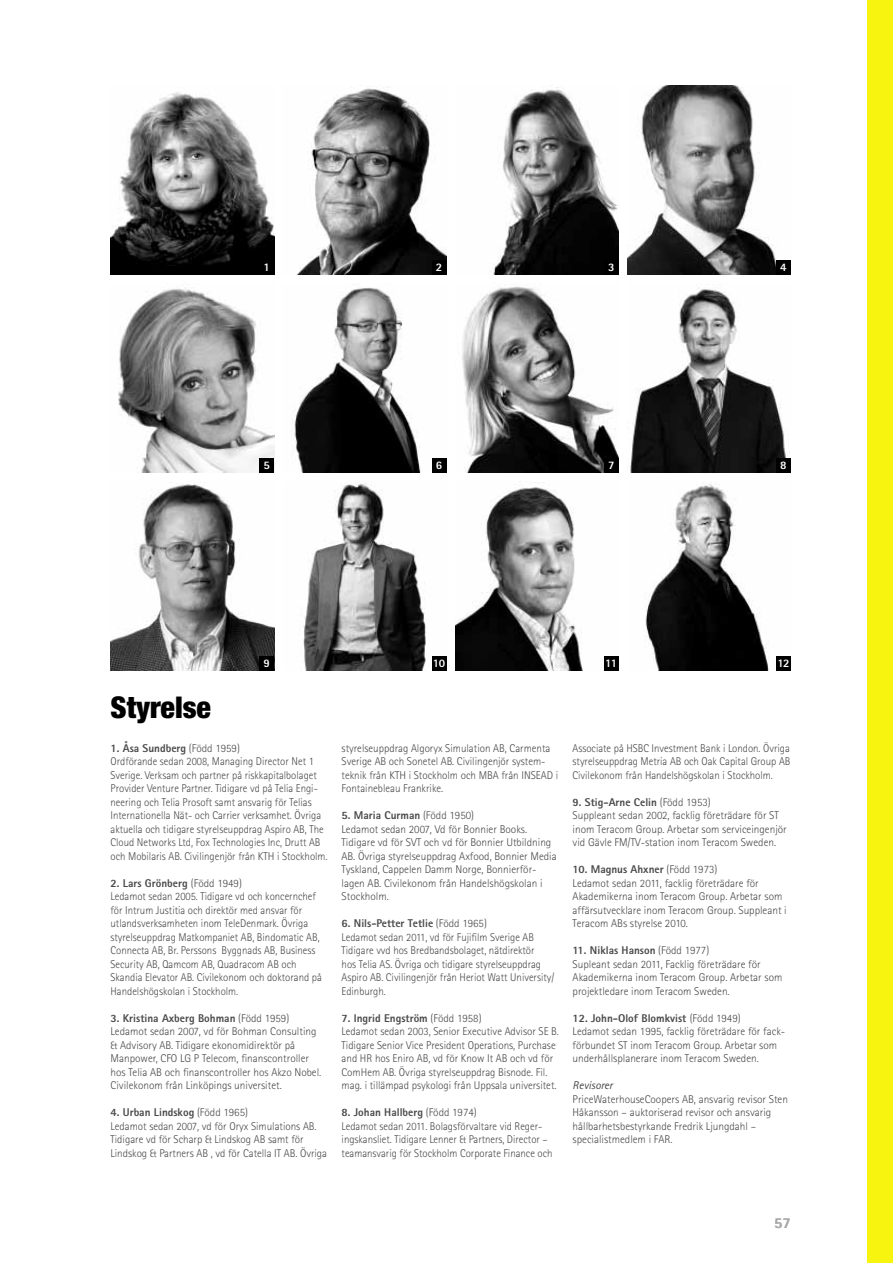
<style>
.page{position:relative;width:893px;height:1263px;background:#fff}
.page>*{position:absolute;margin:0;border:0;box-sizing:border-box;transform-origin:0 0}
.tc_11_rubbe_1_helvet{font:900 condensed 30px "Helvetica Neue LT Std";color:#000}
.t1{font:800 15px "Rotis Sans Serif Std";color:#aaa}
.tc_11_fakta_7_5_9{font:800 11.55px "Rotis Sans Serif Std";color:#fff}
.tc_11_fakta_7_5_9-2{font:300 11.25px/13.5px "Rotis Sans Serif Std";color:#484848}
.tc_11_fakta_7_5_9-3{font:300 11.25px/13.5px "Rotis Sans Serif Std";color:#484848;scale:.96 1}
.tc_11_fakta_7_5_9-4{font:800 11.25px "Rotis Sans Serif Std";color:#484848}
.tc_11_fakta_7_5_9-5{font:italic 11.25px "Rotis Sans Serif Std";color:#484848}
.s1{font-weight:300}
.s2{font-weight:800}
</style>
<div class="page">
<div style="left:867px;top:0;width:26px;height:1263px;background:#f7f410"></div>
<img style="left:111px;top:92px;width:163px;height:182px">
<img style="left:118px;top:288px;width:156px;height:184px">
<img style="left:111px;top:484px;width:163px;height:186px">
<img style="left:297px;top:88px;width:149px;height:186px">
<img style="left:294px;top:287px;width:127px;height:185px">
<img style="left:303px;top:481px;width:123px;height:189px">
<img style="left:490px;top:85px;width:129px;height:189px">
<img style="left:462px;top:286px;width:157px;height:186px">
<img style="left:455px;top:481px;width:128px;height:189px">
<img style="left:627px;top:85px;width:149px;height:189px">
<img style="left:630px;top:288px;width:156px;height:184px">
<img style="left:645px;top:482px;width:124px;height:188px">
<div style="left:604px;top:656px;width:15px;height:14px;background:#000"></div>
<div style="left:432px;top:260px;width:14px;height:14px;background:#000"></div>
<div style="left:259px;top:260px;width:15px;height:14px;background:#000"></div>
<div style="left:776px;top:656px;width:15px;height:14px;background:#000"></div>
<div style="left:259px;top:458px;width:15px;height:14px;background:#000"></div>
<div style="left:604px;top:260px;width:15px;height:14px;background:#000"></div>
<div style="left:776px;top:260px;width:15px;height:14px;background:#000"></div>
<div style="left:776px;top:458px;width:15px;height:14px;background:#000"></div>
<div style="left:432px;top:656px;width:14px;height:14px;background:#000"></div>
<div style="left:259px;top:656px;width:15px;height:14px;background:#000"></div>
<div style="left:604px;top:458px;width:15px;height:14px;background:#000"></div>
<div style="left:432px;top:458px;width:14px;height:14px;background:#000"></div>
<p class="tc_11_fakta_7_5_9" style="left:264px;top:260px;width:8px">1</p>
<p class="tc_11_fakta_7_5_9" style="left:436px;top:260px;width:8px">2</p>
<p class="tc_11_fakta_7_5_9" style="left:608px;top:260px;width:8px">3</p>
<p class="tc_11_fakta_7_5_9" style="left:780px;top:260px;width:8px">4</p>
<p class="tc_11_fakta_7_5_9" style="left:264px;top:458px;width:8px">5</p>
<p class="tc_11_fakta_7_5_9" style="left:436px;top:458px;width:8px">6</p>
<p class="tc_11_fakta_7_5_9" style="left:608px;top:458px;width:8px">7</p>
<p class="tc_11_rubbe_1_helvet" style="left:111px;top:689px;width:102px">Styrelse</p>
<p class="tc_11_fakta_7_5_9" style="left:264px;top:656px;width:8px">9</p>
<p class="tc_11_fakta_7_5_9" style="left:433px;top:656px;width:14px">10</p>
<p class="tc_11_fakta_7_5_9" style="left:605px;top:656px;width:13px">11</p>
<p class="tc_11_fakta_7_5_9" style="left:780px;top:458px;width:8px">8</p>
<p class="tc_11_fakta_7_5_9" style="left:777px;top:656px;width:14px">12</p>
<p class="tc_11_fakta_7_5_9-4" style="left:111px;top:741px;width:131px">1. Åsa Sundberg <span class="s1">(Född 1959)</span></p>
<p class="tc_11_fakta_7_5_9-3" style="left:111px;top:755px;width:228px">Ordförande sedan 2008, Managing Director Net 1<br>Sverige. Verksam och partner på riskkapitalbolaget Provider Venture Partner. Tidigare vd på Telia Engi&shy;neering och Telia Prosoft samt ansvarig för Telias Internationella Nät- och Carrier verksamhet. Övriga aktuella och tidigare styrelseuppdrag Aspiro AB, The Cloud Networks Ltd, Fox Technologies Inc, Drutt AB och Mobilaris AB. Civilingenjör från KTH i Stockholm.</p>
<p class="tc_11_fakta_7_5_9-4" style="left:111px;top:876px;width:133px">2. Lars Grönberg <span class="s1">(Född 1949)</span></p>
<p class="tc_11_fakta_7_5_9-3" style="left:111px;top:890px;width:222px">Ledamot sedan 2005. Tidigare vd och koncernchef för Intrum Justitia och direktör med ansvar för utlandsverksamheten inom TeleDenmark. Övriga styrelseuppdrag Matkompaniet AB, Bindomatic AB, Connecta AB, Br. Perssons Byggnads AB, Business Security AB, Qamcom AB, Quadracom AB och Skandia Elevator AB. Civilekonom och doktorand på Handelshögskolan i Stockholm.</p>
<p class="tc_11_fakta_7_5_9-4" style="left:111px;top:1011px;width:180px">3. Kristina Axberg Bohman <span class="s1">(Född 1959)</span></p>
<p class="tc_11_fakta_7_5_9-2" style="left:111px;top:1025px;width:212px">Ledamot sedan 2007, vd för Bohman Consulting &amp; Advisory AB. Tidigare ekonomidirektör på Manpower, CFO LG P Telecom, finanscontroller hos Telia AB och finanscontroller hos Akzo Nobel.<br>Civilekonom från Linköpings universitet.</p>
<p class="tc_11_fakta_7_5_9-2" style="left:111px;top:1106px;width:218px"><span class="s2">4. Urban Lindskog</span> (Född 1965)<br>Ledamot sedan 2007, vd för Oryx Simulations AB.<br>Tidigare vd för Scharp &amp; Lindskog AB samt för Lindskog &amp; Partners AB , vd för Catella IT AB. Övriga</p>
<p class="tc_11_fakta_7_5_9-2" style="left:342px;top:741px;width:218px">styrelseuppdrag Algoryx Simulation AB, Carmenta Sverige AB och Sonetel AB. Civilingenjör system&shy;teknik från KTH i Stockholm och MBA från INSEAD i Fontainebleau Frankrike.</p>
<p class="tc_11_fakta_7_5_9-4" style="left:342px;top:808px;width:134px">5. Maria Curman <span class="s1">(Född 1950)</span></p>
<p class="tc_11_fakta_7_5_9-2" style="left:342px;top:822px;width:217px">Ledamot sedan 2007, Vd för Bonnier Books.<br>Tidigare vd för SVT och vd för Bonnier Utbildning AB. Övriga styrelseuppdrag Axfood, Bonnier Media Tyskland, Cappelen Damm Norge, Bonnierför&shy;lagen AB. Civilekonom från Handelshögskolan i Stockholm.</p>
<p class="tc_11_fakta_7_5_9-4" style="left:342px;top:916px;width:147px">6. Nils-Petter Tetlie <span class="s1">(Född 1965)</span></p>
<p class="tc_11_fakta_7_5_9-3" style="left:342px;top:930px;width:202px">Ledamot sedan 2011, vd för Fujifilm Sverige AB</p>
<p class="tc_11_fakta_7_5_9-3" style="left:342px;top:944px;width:223px">Tidigare vvd hos Bredbandsbolaget, nätdirektör<br>hos Telia AS. Övriga och tidigare styrelseuppdrag Aspiro AB. Civilingenjör från Heriot Watt University/ Edinburgh.</p>
<p class="tc_11_fakta_7_5_9-4" style="left:342px;top:1011px;width:141px">7. Ingrid Engström <span class="s1">(Född 1958)</span></p>
<p class="tc_11_fakta_7_5_9-2" style="left:342px;top:1025px;width:219px">Ledamot sedan 2003, Senior Executive Advisor SE B.<br>Tidigare Senior Vice President Operations, Purchase and HR hos Eniro AB, vd för Know It AB och vd för ComHem AB. Övriga styrelseuppdrag Bisnode. Fil. mag. i tillämpad psykologi från Uppsala universitet.</p>
<p class="tc_11_fakta_7_5_9-4" style="left:342px;top:1105px;width:137px">8. Johan Hallberg <span class="s1">(Född 1974)</span></p>
<p class="tc_11_fakta_7_5_9-3" style="left:342px;top:1119px;width:221px">Ledamot sedan 2011. Bolagsförvaltare vid Reger&shy;ingskansliet. Tidigare Lenner &amp; Partners, Director – teamansvarig för Stockholm Corporate Finance och</p>
<p class="tc_11_fakta_7_5_9-3" style="left:573px;top:741px;width:228px;text-align:justify">Associate på HSBC Investment Bank i London. Övriga styrelseuppdrag Metria AB och Oak Capital Group AB Civilekonom från Handelshögskolan i Stockholm.</p>
<p class="tc_11_fakta_7_5_9-4" style="left:573px;top:795px;width:140px">9. Stig-Arne Celin <span class="s1">(Född 1953)</span></p>
<p class="tc_11_fakta_7_5_9-2" style="left:573px;top:809px;width:216px">Suppleant sedan 2002, facklig företrädare för ST inom Teracom Group. Arbetar som serviceingenjör vid Gävle FM/TV-station inom Teracom Sweden.</p>
<p class="tc_11_fakta_7_5_9-4" style="left:573px;top:862px;width:146px">10. Magnus Ahxner <span class="s1">(Född 1973)</span></p>
<p class="tc_11_fakta_7_5_9-2" style="left:573px;top:876px;width:216px">Ledamot sedan 2011, facklig företrädare för Akademikerna inom Teracom Group. Arbetar som affärsutvecklare inom Teracom Group. Suppleant i Teracom ABs styrelse 2010.</p>
<p class="tc_11_fakta_7_5_9-4" style="left:573px;top:943px;width:138px">11. Niklas Hanson <span class="s1">(Född 1977)</span></p>
<p class="tc_11_fakta_7_5_9-2" style="left:573px;top:957px;width:211px">Supleant sedan 2011, Facklig företrädare för<br>Akademikerna inom Teracom Group. Arbetar som projektledare inom Teracom Sweden.</p>
<p class="tc_11_fakta_7_5_9-4" style="left:573px;top:1011px;width:170px">12. John-Olof Blomkvist <span class="s1">(Född 1949)</span></p>
<p class="tc_11_fakta_7_5_9-2" style="left:573px;top:1025px;width:213px">Ledamot sedan 1995, facklig företrädare för fack&shy;förbundet ST inom Teracom Group. Arbetar som underhållsplanerare inom Teracom Sweden.</p>
<p class="tc_11_fakta_7_5_9-5" style="left:573px;top:1079px;width:42px">Revisorer</p>
<p class="tc_11_fakta_7_5_9-2" style="left:573px;top:1092px;width:217px">PriceWaterhouseCoopers AB, ansvarig revisor Sten Håkansson – auktoriserad revisor och ansvarig hållbarhetsbestyrkande Fredrik Ljungdahl – specialistmedlem i FAR.</p>
<h2 class="t1" style="left:774px;top:1213px;width:18px">57</h2>
</div>
